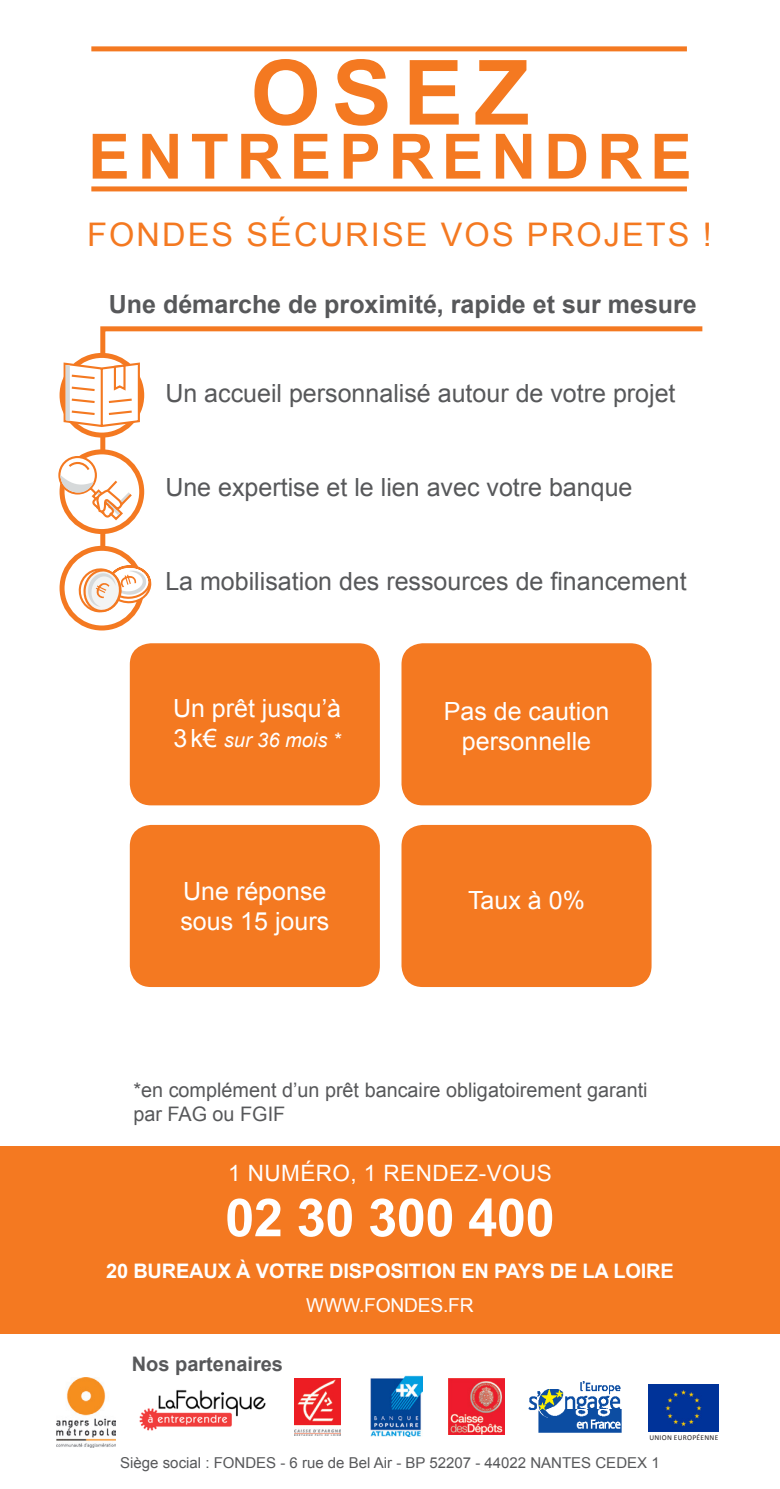
<style>
.page{position:relative;width:780px;height:1489px;background:#fff}
.page>*{position:absolute;margin:0;border:0;box-sizing:border-box;transform-origin:0 0}
.Nos_formules{font:700 90px "Arial";color:#f47921}
.Nos_formules-2{font:700 62.5px "Arial";letter-spacing:.125em;color:#f47921}
.Nos_formules-3{font:700 52.5px "Arial";letter-spacing:-.01em;color:#fff}
.Nos_formules-4{font:32.5px "Arial";letter-spacing:.065em;color:#f47921}
.t1{font:25px "Arial";color:#57585a}
.t2{font:25px/30px "Arial";color:#fff}
.t3{font:700 25px "Arial";color:#57585a}
.Nos_formules-5{font:22.5px "Arial";letter-spacing:.02em;color:#fff}
.t4{font:20px/24px "Arial";color:#57585a}
.Nos_formules-6{font:700 20px "Arial";letter-spacing:-.01em;color:#fff}
.t5{font:700 20px "Arial";color:#57585a}
.t6{font:italic 20px "Arial";color:#fff}
.Nos_formules-7{font:19.25px "Arial";letter-spacing:-.01em;color:#fff}
.t7{font:15px "Arial";color:#57585a}
.t8{font:7.5px "Calibri";letter-spacing:.04em;color:#231f20}
.s1{font-style:normal;font-size:25px}
</style>
<div class="page">
<svg style="left:98px;top:326px;width:605px;height:238px"></svg>
<div style="left:0;top:1145px;width:780px;height:188px;background:#f47921"></div>
<svg style="left:62px;top:355px;width:80px;height:80px"></svg>
<div style="left:60px;top:353px;width:84px;height:84px;border:5px solid #f47921;border-radius:50%"></div>
<svg style="left:62px;top:452px;width:80px;height:79px"></svg>
<div style="left:60px;top:449px;width:84px;height:85px;border:5px solid #f47921;border-radius:50%"></div>
<svg style="left:62px;top:361px;width:79px;height:67px"></svg>
<svg style="left:58px;top:455px;width:76px;height:76px"></svg>
<svg style="left:62px;top:548px;width:80px;height:80px"></svg>
<div style="left:60px;top:546px;width:84px;height:84px;border:5px solid #f47921;border-radius:50%"></div>
<svg style="left:78px;top:564px;width:74px;height:48px"></svg>
<div style="left:130px;top:643px;width:250px;height:162px;background:#f47921;border-radius:21px"></div>
<div style="left:401px;top:643px;width:250px;height:162px;background:#f47921;border-radius:21px"></div>
<div style="left:130px;top:824px;width:250px;height:162px;background:#f47921;border-radius:21px"></div>
<div style="left:401px;top:824px;width:250px;height:162px;background:#f47921;border-radius:21px"></div>
<img style="left:56px;top:1377px;width:59px;height:70px">
<img style="left:528px;top:1381px;width:94px;height:52px">
<img style="left:449px;top:1378px;width:55px;height:56px">
<img style="left:139px;top:1390px;width:127px;height:41px">
<img style="left:648px;top:1384px;width:70px;height:46px">
<div style="left:91px;top:46px;width:596px;height:5px;background:#f47921"></div>
<div style="left:91px;top:186px;width:596px;height:5px;background:#f47921"></div>
<img style="left:294px;top:1378px;width:46px;height:56px">
<img style="left:370px;top:1375px;width:52px;height:60px">
<p class="Nos_formules" style="left:250px;top:33px;width:280px">OSEZ</p>
<p class="Nos_formules-2" style="left:88px;top:115px;width:605px">ENTREPRENDRE</p>
<p class="Nos_formules-4" style="left:87px;top:213px;width:626px">FONDES SÉCURISE VOS PROJETS !</p>
<p class="t3" style="left:109px;top:288px;width:589px">Une démarche de proximité, rapide et sur mesure</p>
<p class="t1" style="left:165px;top:377px;width:511px">Un accueil personnalisé autour de votre projet</p>
<p class="t1" style="left:165px;top:471px;width:468px">Une expertise et le lien avec votre banque</p>
<p class="t1" style="left:165px;top:565px;width:523px">La mobilisation des ressources de financement</p>
<p class="t2" style="left:173px;top:694px;width:170px">Un prêt jusqu’à</p>
<p class="t6" style="left:173px;top:727px;width:169px"><span class="s1">3k€</span> sur 36 mois *</p>
<p class="t2" style="left:444px;top:696px;width:167px;text-align:center">Pas de caution personnelle</p>
<p class="t2" style="left:180px;top:876px;width:150px">Une réponse sous 15 jours</p>
<p class="t2" style="left:468px;top:885px;width:118px">Taux à 0%</p>
<p class="t4" style="left:133px;top:1078px;width:516px">*en complément d’un prêt bancaire obligatoirement garanti par FAG ou FGIF</p>
<p class="Nos_formules-5" style="left:228px;top:1158px;width:325px">1 NUMÉRO, 1 RENDEZ-VOUS</p>
<p class="Nos_formules-3" style="left:225px;top:1182px;width:331px">02 30 300 400</p>
<p class="Nos_formules-6" style="left:106px;top:1256px;width:569px">20 BUREAUX À VOTRE DISPOSITION EN PAYS DE LA LOIRE</p>
<p class="Nos_formules-7" style="left:306px;top:1292px;width:169px">WWW.FONDES.FR</p>
<p class="t5" style="left:132px;top:1350px;width:153px">Nos partenaires</p>
<p class="t8" style="left:649px;top:1432px;width:70px">UNION EUROPÉENNE</p>
<p class="t7" style="left:120px;top:1452px;width:541px">Siège social : FONDES - 6 rue de Bel Air - BP 52207 - 44022 NANTES CEDEX 1</p>
</div>
